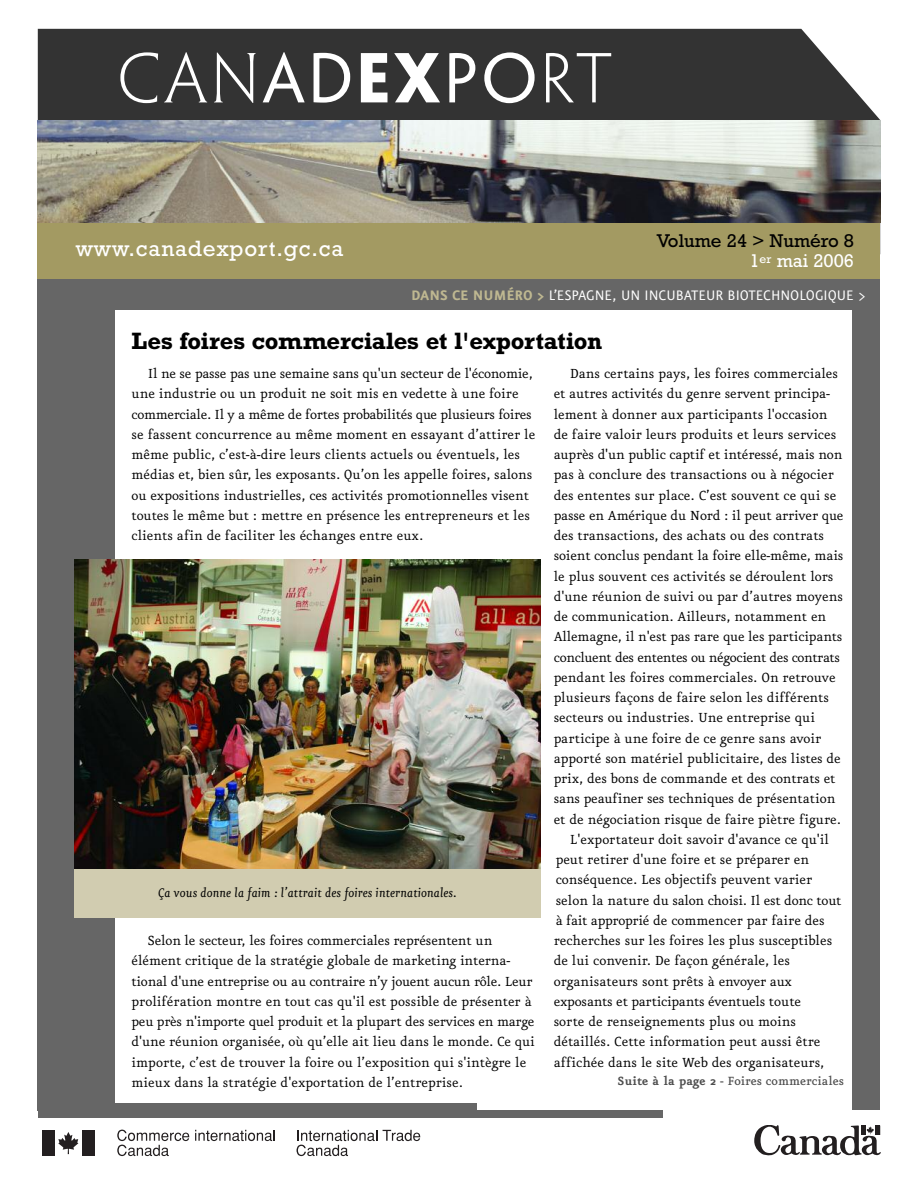
<style>
.page{position:relative;width:918px;height:1188px;background:#fff}
.page>*{position:absolute;margin:0;border:0;box-sizing:border-box;transform-origin:0 0}
.t1{font:700 24px "Rockwell";letter-spacing:-.015em;color:#000}
.t2{font:22.5px "Rockwell";letter-spacing:.04em;color:#fff}
.t3{font:18.75px/20.2px "Rockwell";color:#000;text-align:right}
.t4{font:16.5px "Eureka Sans";color:#fff}
.t5{font:15.75px/20.2px "Eureka";color:#000}
.t6{font:15.75px "Eureka";letter-spacing:-.025em;color:#000}
.t7{font:italic 15px "Eureka";color:#000}
.t8{font:500 14.25px "Eureka";color:#4d4d4d}
.s1{color:#fff}
.s2{font-weight:700;color:#bfb891}
.s3{font-weight:700}
</style>
<div class="page">
<div style="left:38px;top:1106px;width:624px;height:12px;background:#666"></div>
<div style="left:38px;top:265px;width:842px;height:845px;background:#666"></div>
<div style="left:116px;top:310px;width:736px;height:563px;background:#fff"></div>
<div style="left:38px;top:29px;width:842px;height:91px;background:#333"></div>
<div style="left:38px;top:222px;width:842px;height:57px;background:#a39a62"></div>
<svg style="left:120px;top:52px;width:38px;height:51px;background:#585858"></svg>
<svg style="left:164px;top:52px;width:43px;height:50px;background:#595959"></svg>
<svg style="left:214px;top:53px;width:42px;height:50px"></svg>
<svg style="left:263px;top:52px;width:42px;height:50px"></svg>
<svg style="left:314px;top:53px;width:36px;height:50px"></svg>
<svg style="left:361px;top:53px;width:26px;height:49px"></svg>
<svg style="left:394px;top:53px;width:46px;height:49px"></svg>
<svg style="left:449px;top:53px;width:26px;height:49px"></svg>
<svg style="left:484px;top:52px;width:51px;height:51px"></svg>
<svg style="left:546px;top:53px;width:65px;height:49px"></svg>
<div style="left:116px;top:868px;width:736px;height:242px;background:#fff"></div>
<div style="left:38px;top:1103px;width:439px;height:8px;background:#666"></div>
<svg style="left:383px;top:1130px;width:37px;height:11px"></svg>
<svg style="left:297px;top:1130px;width:80px;height:26px"></svg>
<svg style="left:195px;top:1130px;width:80px;height:11px"></svg>
<svg style="left:117px;top:1130px;width:72px;height:26px"></svg>
<div style="left:42px;top:1130px;width:12px;height:26px;background:#231f20"></div>
<svg style="left:58px;top:1132px;width:20px;height:22px"></svg>
<div style="left:82px;top:1130px;width:13px;height:26px;background:#231f20"></div>
<svg style="left:754px;top:1125px;width:127px;height:30px"></svg>
<div style="left:875px;top:1126px;width:5px;height:9px;background:#231f20"></div>
<img style="left:38px;top:120px;width:842px;height:102px">
<img style="left:74px;top:560px;width:467px;height:310px">
<div style="left:74px;top:870px;width:467px;height:48px;background:#d1ccb0"></div>
<h2 class="t2" style="left:76px;top:235px;width:269px">www.canadexport.gc.ca</h2>
<p class="t3" style="left:657px;top:230px;width:199px">Volume 24 &gt; Numéro 8<br><span class="s1">1</span><sup>er</sup> <span class="s1">mai 2006</span></p>
<p class="t4" style="left:411px;top:289px;width:457px"><span class="s2">DANS CE NUMÉRO &gt;</span> L’ESPAGNE, UN INCUBATEUR BIOTECHNOLOGIQUE &gt;</p>
<h1 class="t1" style="left:132px;top:333px;width:472px">Les foires commerciales et l'exportation</h1>
<p class="t5" style="left:132px;top:362px;width:405px;text-indent:16px">Il ne se passe pas une semaine sans qu'un secteur de l'économie, une industrie ou un produit ne soit mis en vedette à une foire commerciale. Il y a même de fortes probabilités que plusieurs foires se fassent concurrence au même moment en essayant d’attirer le même public, c’est-à-dire leurs clients actuels ou éventuels, les médias et, bien sûr, les exposants. Qu’on les appelle foires, salons ou expositions industrielles, ces activités promotionnelles visent toutes le même but : mettre en présence les entrepreneurs et les clients afin de faciliter les échanges entre eux.</p>
<p class="t7" style="left:158px;top:883px;width:300px">Ça vous donne la faim : l’attrait des foires internationales.</p>
<p class="t5" style="left:132px;top:929px;width:405px;text-indent:16px">Selon le secteur, les foires commerciales représentent un élément critique de la stratégie globale de marketing interna&shy;tional d'une entreprise ou au contraire n’y jouent aucun rôle. Leur prolifération montre en tout cas qu'il est possible de présenter à peu près n'importe quel produit et la plupart des services en marge d'une réunion organisée, où qu’elle ait lieu dans le monde. Ce qui importe, c’est de trouver la foire ou l’exposition qui s'intègre le mieux dans la stratégie d'exportation de l’entreprise.</p>
<p class="t5" style="left:570px;top:362px;width:270px">Dans certains pays, les foires commerciales</p>
<p class="t5" style="left:554px;top:383px;width:278px">et autres activités du genre servent principa-</p>
<p class="t5" style="left:554px;top:403px;width:275px">lement à donner aux participants l'occasion</p>
<p class="t5" style="left:554px;top:423px;width:284px">de faire valoir leurs produits et leurs services</p>
<p class="t5" style="left:554px;top:443px;width:290px">auprès d'un public captif et intéressé, mais non</p>
<p class="t5" style="left:554px;top:464px;width:282px">pas à conclure des transactions ou à négocier</p>
<p class="t5" style="left:554px;top:484px;width:284px">des ententes sur place. C’est souvent ce qui se</p>
<p class="t5" style="left:554px;top:504px;width:291px">passe en Amérique du Nord : il peut arriver que</p>
<p class="t5" style="left:554px;top:524px;width:272px">des transactions, des achats ou des contrats</p>
<p class="t5" style="left:554px;top:545px;width:291px">soient conclus pendant la foire elle-même, mais</p>
<p class="t5" style="left:554px;top:565px;width:281px">le plus souvent ces activités se déroulent lors</p>
<p class="t5" style="left:554px;top:585px;width:291px">d'une réunion de suivi ou par d’autres moyens</p>
<p class="t5" style="left:554px;top:605px;width:274px">de communication. Ailleurs, notamment en</p>
<p class="t5" style="left:554px;top:626px;width:290px">Allemagne, il n'est pas rare que les participants</p>
<p class="t6" style="left:554px;top:647px;width:288px">concluent des ententes ou négocient des contrats</p>
<p class="t5" style="left:554px;top:666px;width:283px">pendant les foires commerciales. On retrouve</p>
<p class="t5" style="left:554px;top:686px;width:277px">plusieurs façons de faire selon les différents</p>
<p class="t5" style="left:554px;top:707px;width:263px">secteurs ou industries. Une entreprise qui</p>
<p class="t5" style="left:554px;top:727px;width:269px">participe à une foire de ce genre sans avoir</p>
<p class="t5" style="left:554px;top:747px;width:289px">apporté son matériel publicitaire, des listes de</p>
<p class="t5" style="left:554px;top:767px;width:283px">prix, des bons de commande et des contrats et</p>
<p class="t5" style="left:554px;top:788px;width:283px">sans peaufiner ses techniques de présentation</p>
<p class="t5" style="left:554px;top:808px;width:289px">et de négociation risque de faire piètre figure.</p>
<p class="t5" style="left:570px;top:828px;width:261px">L'exportateur doit savoir d'avance ce qu'il</p>
<p class="t5" style="left:556px;top:848px;width:255px">peut retirer d'une foire et se préparer en</p>
<p class="t5" style="left:556px;top:869px;width:258px">conséquence. Les objectifs peuvent varier</p>
<p class="t5" style="left:556px;top:889px;width:287px">selon la nature du salon choisi. Il est donc tout</p>
<p class="t5" style="left:556px;top:909px;width:271px">à fait approprié de commencer par faire des</p>
<p class="t5" style="left:554px;top:929px;width:280px">recherches sur les foires les plus susceptibles</p>
<p class="t5" style="left:554px;top:950px;width:238px">de lui convenir. De façon générale, les</p>
<p class="t5" style="left:554px;top:970px;width:240px">organisateurs sont prêts à envoyer aux</p>
<p class="t5" style="left:554px;top:990px;width:249px">exposants et participants éventuels toute</p>
<p class="t5" style="left:554px;top:1010px;width:244px">sorte de renseignements plus ou moins</p>
<p class="t5" style="left:554px;top:1031px;width:268px">détaillés. Cette information peut aussi être</p>
<p class="t5" style="left:554px;top:1051px;width:272px">affichée dans le site Web des organisateurs,</p>
<p class="t8" style="left:618px;top:1072px;width:228px"><span class="s3">Suite à la page 2</span> - Foires commerciales</p>
</div>
